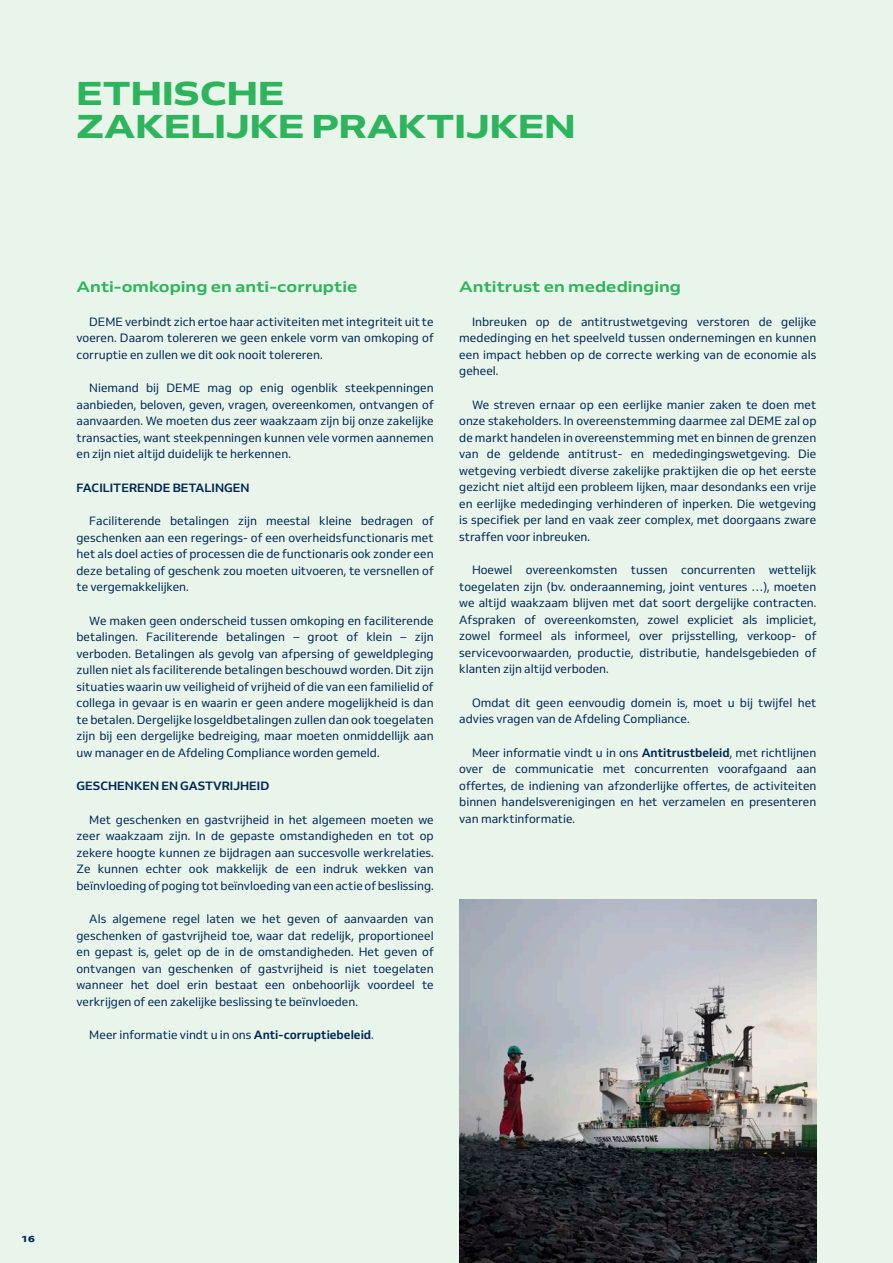
<style>
.page{position:relative;width:893px;height:1263px;background:#e9f5eb}
.page>*{position:absolute;margin:0;border:0;box-sizing:border-box;transform-origin:0 0}
.t1{font:800 semi-expanded 33px/33px "Venn";color:#2db45c}
.Body_text{font:700 semi-expanded 15px "Venn";color:#2db45c}
.Body_text-2{font:12px/16.5px "Venn";color:#002652;text-align:justify}
.Body_text-3{font:700 12px "Venn";color:#002652}
.Body_text-4{font:800 semi-expanded 9px "Venn";color:#002652}
.s1{font-weight:700}
</style>
<div class="page">
<img style="left:459px;top:899px;width:357px;height:364px">
<p class="t1" style="left:77px;top:76px;width:501px">ETHISCHE<br>ZAKELIJKE PRAKTIJKEN</p>
<p class="Body_text" style="left:77px;top:278px;width:282px">Anti-omkoping en anti-corruptie</p>
<p class="Body_text-2" style="left:77px;top:313px;width:359px;text-indent:13px">DEME verbindt zich ertoe haar activiteiten met integriteit uit te voeren. Daarom tolereren we geen enkele vorm van omkoping of corruptie en zullen we dit ook nooit tolereren.</p>
<p class="Body_text-2" style="left:77px;top:380px;width:359px;text-indent:13px">Niemand bij DEME mag op enig ogenblik steekpenningen aanbieden, beloven, geven, vragen, overeenkomen, ontvangen of aanvaarden. We moeten dus zeer waakzaam zijn bij onze zakelijke transacties, want steekpenningen kunnen vele vormen aannemen en zijn niet altijd duidelijk te herkennen.</p>
<p class="Body_text-3" style="left:77px;top:480px;width:174px">FACILITERENDE BETALINGEN</p>
<p class="Body_text-2" style="left:77px;top:513px;width:359px;text-indent:13px">Faciliterende betalingen zijn meestal kleine bedragen of geschenken aan een regerings- of een overheidsfunctionaris met het als doel acties of processen die de functionaris ook zonder een deze betaling of geschenk zou moeten uitvoeren, te versnellen of te vergemakkelijken.</p>
<p class="Body_text-2" style="left:77px;top:612px;width:359px;text-indent:13px">We maken geen onderscheid tussen omkoping en faciliterende betalingen. Faciliterende betalingen – groot of klein – zijn verboden. Betalingen als gevolg van afpersing of geweldpleging zullen niet als faciliterende betalingen beschouwd worden. Dit zijn situaties waarin uw veiligheid of vrijheid of die van een familielid of collega in gevaar is en waarin er geen andere mogelijkheid is dan te betalen. Dergelijke losgeldbetalingen zullen dan ook toegelaten zijn bij een dergelijke bedreiging, maar moeten onmiddellijk aan uw manager en de Afdeling Compliance worden gemeld.</p>
<p class="Body_text-3" style="left:77px;top:779px;width:194px">GESCHENKEN EN GASTVRIJHEID</p>
<p class="Body_text-2" style="left:77px;top:811px;width:359px;text-indent:13px">Met geschenken en gastvrijheid in het algemeen moeten we zeer waakzaam zijn. In de gepaste omstandigheden en tot op zekere hoogte kunnen ze bijdragen aan succesvolle werkrelaties.<br>Ze kunnen echter ook makkelijk de een indruk wekken van beïnvloeding of poging tot beïnvloeding van een actie of beslissing.</p>
<p class="Body_text-2" style="left:77px;top:911px;width:359px;text-indent:13px">Als algemene regel laten we het geven of aanvaarden van geschenken of gastvrijheid toe, waar dat redelijk, proportioneel en gepast is, gelet op de in de omstandigheden. Het geven of ontvangen van geschenken of gastvrijheid is niet toegelaten wanneer het doel erin bestaat een onbehoorlijk voordeel te verkrijgen of een zakelijke beslissing te beïnvloeden.</p>
<p class="Body_text-2" style="left:89px;top:1027px;width:286px">Meer informatie vindt u in ons <span class="s1">Anti-corruptiebeleid</span>.</p>
<p class="Body_text" style="left:459px;top:278px;width:223px">Antitrust en mededinging</p>
<p class="Body_text-2" style="left:459px;top:313px;width:359px;text-indent:13px">Inbreuken op de antitrustwetgeving verstoren de gelijke mededinging en het speelveld tussen ondernemingen en kunnen een impact hebben op de correcte werking van de economie als geheel.</p>
<p class="Body_text-2" style="left:459px;top:396px;width:359px;text-indent:13px">We streven ernaar op een eerlijke manier zaken te doen met onze stakeholders. In overeenstemming daarmee zal DEME zal op de markt handelen in overeenstemming met en binnen de grenzen van de geldende antitrust- en mededingingswetgeving. Die wetgeving verbiedt diverse zakelijke praktijken die op het eerste gezicht niet altijd een probleem lijken, maar desondanks een vrije en eerlijke mededinging verhinderen of inperken. Die wetgeving is specifiek per land en vaak zeer complex, met doorgaans zware straffen voor inbreuken.</p>
<p class="Body_text-2" style="left:459px;top:562px;width:359px;text-indent:13px">Hoewel overeenkomsten tussen concurrenten wettelijk toegelaten zijn (bv. onderaanneming, joint ventures …), moeten we altijd waakzaam blijven met dat soort dergelijke contracten.<br>Afspraken of overeenkomsten, zowel expliciet als impliciet, zowel formeel als informeel, over prijsstelling, verkoop- of servicevoorwaarden, productie, distributie, handelsgebieden of klanten zijn altijd verboden.</p>
<p class="Body_text-2" style="left:459px;top:694px;width:359px;text-indent:13px">Omdat dit geen eenvoudig domein is, moet u bij twijfel het advies vragen van de Afdeling Compliance.</p>
<p class="Body_text-2" style="left:459px;top:744px;width:359px;text-indent:13px">Meer informatie vindt u in ons <span class="s1">Antitrustbeleid</span>, met richtlijnen over de communicatie met concurrenten voorafgaand aan offertes, de indiening van afzonderlijke offertes, de activiteiten binnen handelsverenigingen en het verzamelen en presenteren van marktinformatie.</p>
<p class="Body_text-4" style="left:21px;top:1233px;width:15px">16</p>
</div>
